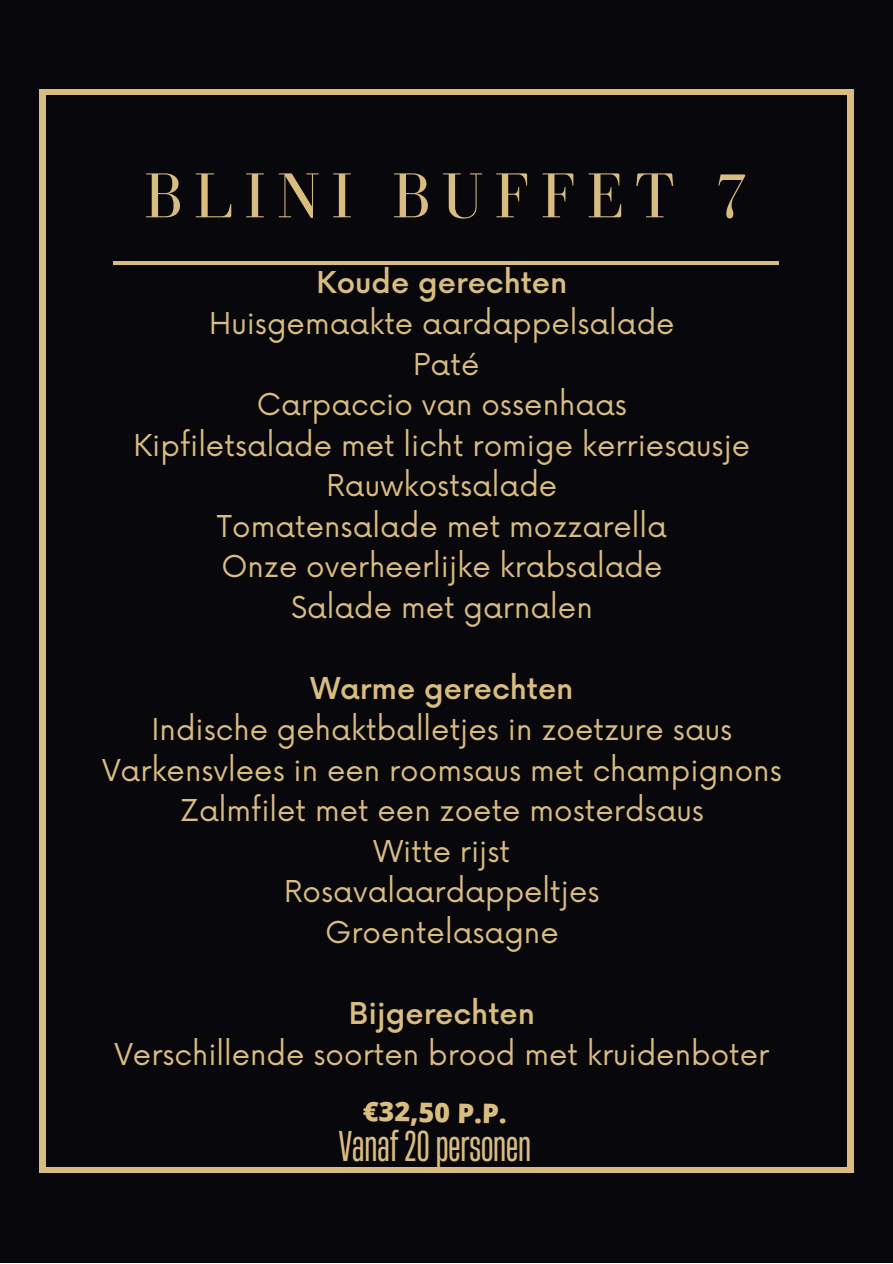
<style>
.page{position:relative;width:893px;height:1264px;background:#fff}
.page>*{position:absolute;margin:0;border:0;box-sizing:border-box;transform-origin:0 0}
.t1{font:65.25px "Bodoni FLF";letter-spacing:.16em;color:#d9bc80}
.t2{font:40.5px "Heading Now 34";color:#d9bc80}
.t3{font:29.25px/40.5px "Now";color:#d9bc80;text-align:center}
.t4{font:500 29.25px "Now";color:#d9bc80}
.t5{font:800 27px "Open Sans";color:#d9bc80}
</style>
<div class="page">
<div style="left:0;top:0;width:892px;height:1262px;background:#08070c"></div>
<div style="left:39px;top:89px;width:814px;height:1083px;background:#d9bc80"></div>
<div style="left:46px;top:96px;width:800px;height:1070px;background:#08070c"></div>
<hr style="left:113px;top:261px;width:666px;height:4px;background:#d9bc80">
<h1 class="t1" style="left:144px;top:160px;width:605px">BLINI BUFFET 7</h1>
<p class="t4" style="left:316px;top:266px;width:252px">Koude gerechten</p>
<p class="t3" style="left:133px;top:305px;width:618px">Huisgemaakte aardappelsalade<br>Paté<br>Carpaccio van ossenhaas<br>Kipfiletsalade met licht romige kerriesausje<br>Rauwkostsalade<br>Tomatensalade met mozzarella<br>Onze overheerlijke krabsalade<br>Salade met garnalen</p>
<p class="t4" style="left:310px;top:672px;width:264px">Warme gerechten</p>
<p class="t3" style="left:102px;top:711px;width:681px">Indische gehaktballetjes in zoetzure saus<br>Varkensvlees in een roomsaus met champignons<br>Zalmfilet met een zoete mosterdsaus<br>Witte rijst<br>Rosavalaardappeltjes<br>Groentelasagne</p>
<p class="t4" style="left:349px;top:997px;width:188px">Bijgerechten</p>
<p class="t3" style="left:114px;top:1036px;width:656px">Verschillende soorten brood met kruidenboter</p>
<p class="t5" style="left:363px;top:1092px;width:145px;rotate:1deg">€32,50 P.P.</p>
<h2 class="t2" style="left:339px;top:1118px;width:194px">Vanaf20personen</h2>
</div>
